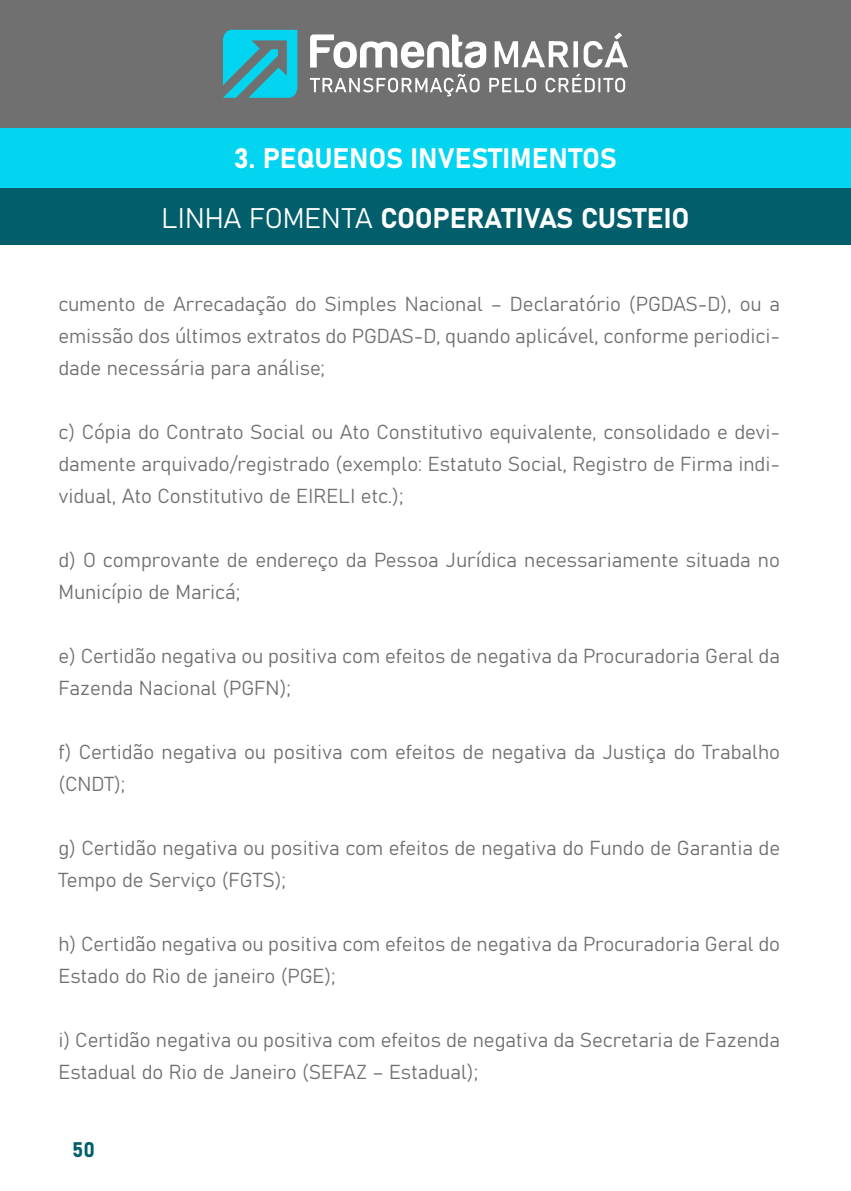
<style>
.page{position:relative;width:851px;height:1191px;background:#fff}
.page>*{position:absolute;margin:0;border:0;box-sizing:border-box;transform-origin:0 0}
.t1{font:28px "Bahnschrift";color:#fff}
.t2{font:27.8px "Bahnschrift";color:#fff}
.t3{font:20.8px "Bahnschrift";color:#025e6b}
.t4{font:20px/32px "Bahnschrift";color:#717070}
</style>
<div class="page">
<div style="left:0;top:128px;width:850px;height:61px;background:#03d5f1"></div>
<div style="left:0;top:0;width:850px;height:128px;background:#707070"></div>
<svg style="left:223px;top:30px;width:74px;height:68px"></svg>
<svg style="left:310px;top:33px;width:318px;height:63px"></svg>
<div style="left:0;top:189px;width:850px;height:56px;background:#025e6b"></div>
<hr style="left:850px;top:128px;width:1px;height:61px;background:#03d5f1">
<h2 class="t2" style="left:234px;top:137px;width:384px">3. PEQUENOS INVESTIMENTOS</h2>
<h1 class="t1" style="left:161px;top:197px;width:529px">LINHA FOMENTA COOPERATIVAS CUSTEIO</h1>
<p class="t4" style="left:58px;top:286px;width:723px;text-align:justify">cumento de Arrecadação do Simples Nacional – Declaratório (PGDAS-D), ou a emissão dos últimos extratos do PGDAS-D, quando aplicável, conforme periodici&shy;dade necessária para análise;</p>
<p class="t4" style="left:58px;top:414px;width:723px;text-align:justify">c) Cópia do Contrato Social ou Ato Constitutivo equivalente, consolidado e devi&shy;damente arquivado/registrado (exemplo: Estatuto Social, Registro de Firma indi&shy;vidual, Ato Constitutivo de EIRELI etc.);</p>
<p class="t4" style="left:58px;top:542px;width:723px">d) O comprovante de endereço da Pessoa Jurídica necessariamente situada no<br>Município de Maricá;</p>
<p class="t4" style="left:58px;top:638px;width:723px">e) Certidão negativa ou positiva com efeitos de negativa da Procuradoria Geral da<br>Fazenda Nacional (PGFN);</p>
<p class="t4" style="left:58px;top:734px;width:723px">f) Certidão negativa ou positiva com efeitos de negativa da Justiça do Trabalho (CNDT);</p>
<p class="t4" style="left:58px;top:830px;width:723px">g) Certidão negativa ou positiva com efeitos de negativa do Fundo de Garantia de<br>Tempo de Serviço (FGTS);</p>
<p class="t4" style="left:58px;top:926px;width:723px">h) Certidão negativa ou positiva com efeitos de negativa da Procuradoria Geral do<br>Estado do Rio de janeiro (PGE);</p>
<p class="t4" style="left:58px;top:1022px;width:723px">i) Certidão negativa ou positiva com efeitos de negativa da Secretaria de Fazenda<br>Estadual do Rio de Janeiro (SEFAZ – Estadual);</p>
<p class="t3" style="left:72px;top:1133px;width:24px">50</p>
</div>
